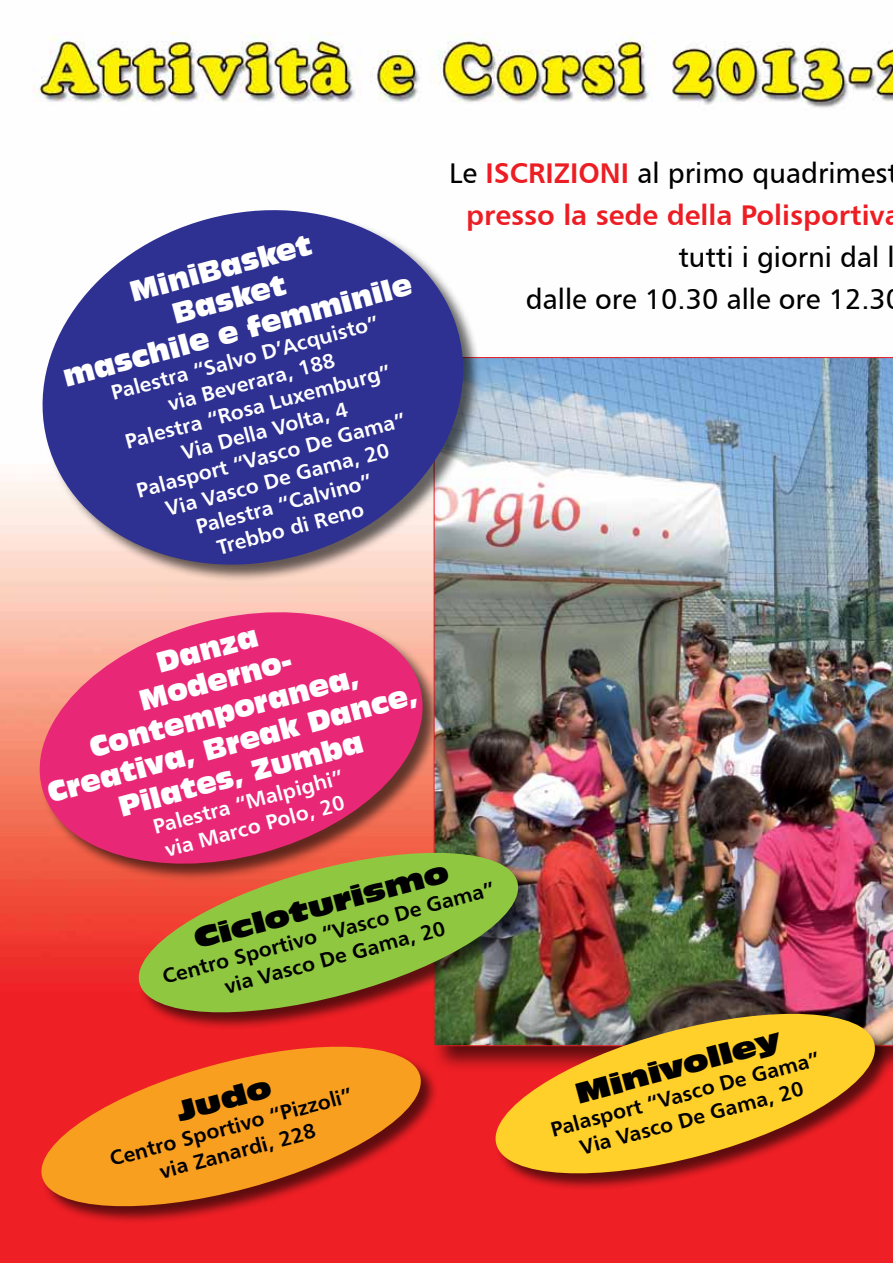
<style>
.page{position:relative;width:893px;height:1263px;background:#fff}
.page>*{position:absolute;margin:0;border:0;box-sizing:border-box;transform-origin:0 0}
.t1{font:28.5px/42px "Humanist 777 BT Roman B";color:#000}
.t2{font:28.5px "Humanist 777 BT Bold B";color:#ed1d24}
.t3{font:27px/32.4px "Incised 901 BT Compact";color:#fff;text-align:center}
.t4{font:27px "Incised 901 BT Nord";color:#000}
.t5{font:21px/25.2px "Humanist 777 BT Bold B";color:#fff}
.t6{font:21px/25.2px "Humanist 777 BT Bold B";color:#000;text-align:center}
.s1{font-family:"Humanist 777 BT Roman B";color:#000}
</style>
<div class="page">
<img style="left:0;top:32px;width:893px;height:1231px">
<img style="left:434px;top:357px;width:459px;height:689px">
<div style="left:138px;top:852px;width:398px;height:178px;background:#000;opacity:.6"></div>
<svg style="left:130px;top:843px;width:396px;height:179px;background:#93933b"></svg>
<div style="left:495px;top:1013px;width:397px;height:178px;background:#000;opacity:.6"></div>
<svg style="left:487px;top:1004px;width:396px;height:179px;background:#d6872c"></svg>
<div style="left:41px;top:1046px;width:397px;height:178px;background:#000;opacity:.6"></div>
<svg style="left:33px;top:1037px;width:396px;height:179px;background:#eb6420"></svg>
<svg style="left:25px;top:595px;width:412px;height:286px;background:#e44e75"></svg>
<svg style="left:23px;top:189px;width:460px;height:397px;fill:#2e3092"></svg>
<p class="t3" style="left:43px;top:299px;width:361px;rotate:-15deg">MiniBasket<br>Basket<br>maschile e femminile</p>
<p class="t5" style="left:108px;top:381px;width:279px;text-align:center;rotate:-15deg">Palestra “Salvo D’Acquisto” via Beverara, 188<br>Palestra “Rosa Luxemburg”<br>Vi a De lla Volta, 4<br>Palasport “Vasco De Gama”<br>Via Vasco De Gama, 20<br>Palestra “Calvino”<br>Trebbo di Reno</p>
<p class="t3" style="left:19px;top:683px;width:383px;rotate:-15deg">Danza<br>Moderno-<br>Contemporanea,<br>Creativa, Break Dance,<br>Pilates, Zumba</p>
<p class="t5" style="left:150px;top:814px;width:197px;rotate:-15deg">Palestra “Malpighi” via Marco Polo, 20</p>
<h1 class="t2" style="left:449px;top:155px;width:51px"><span class="s1">Le</span> ISCRI</h1>
<h1 class="t2" style="left:554px;top:155px;width:31px">ZIONI</h1>
<h1 class="t1" style="left:638px;top:152px;width:262px">al primo quadrimest</h1>
<h1 class="t2" style="left:466px;top:197px;width:436px">presso la sede della Polisportiva</h1>
<h1 class="t1" style="left:526px;top:236px;width:370px;text-indent:152px">tutti i giorni dal l dalle ore 10.30 alle ore 12.3</h1>
<p class="t4" style="left:190px;top:923px;width:264px;rotate:-15deg">Cicloturismo</p>
<p class="t6" style="left:160px;top:964px;width:344px;rotate:-15deg">Centro Sportivo “Vasco De Gama” via Vasco De Gama, 20</p>
<p class="t4" style="left:173px;top:1096px;width:98px;rotate:-15deg">Judo</p>
<p class="t6" style="left:107px;top:1146px;width:252px;rotate:-15deg">Centro Sportivo “Pizzoli” via Zanardi, 228</p>
<p class="t4" style="left:572px;top:1077px;width:212px;rotate:-15deg">Minivolley</p>
<p class="t6" style="left:548px;top:1117px;width:279px;rotate:-15deg">Palasport “Vasco De Gama”<br>Via Vasco De Gama, 20</p>
</div>
